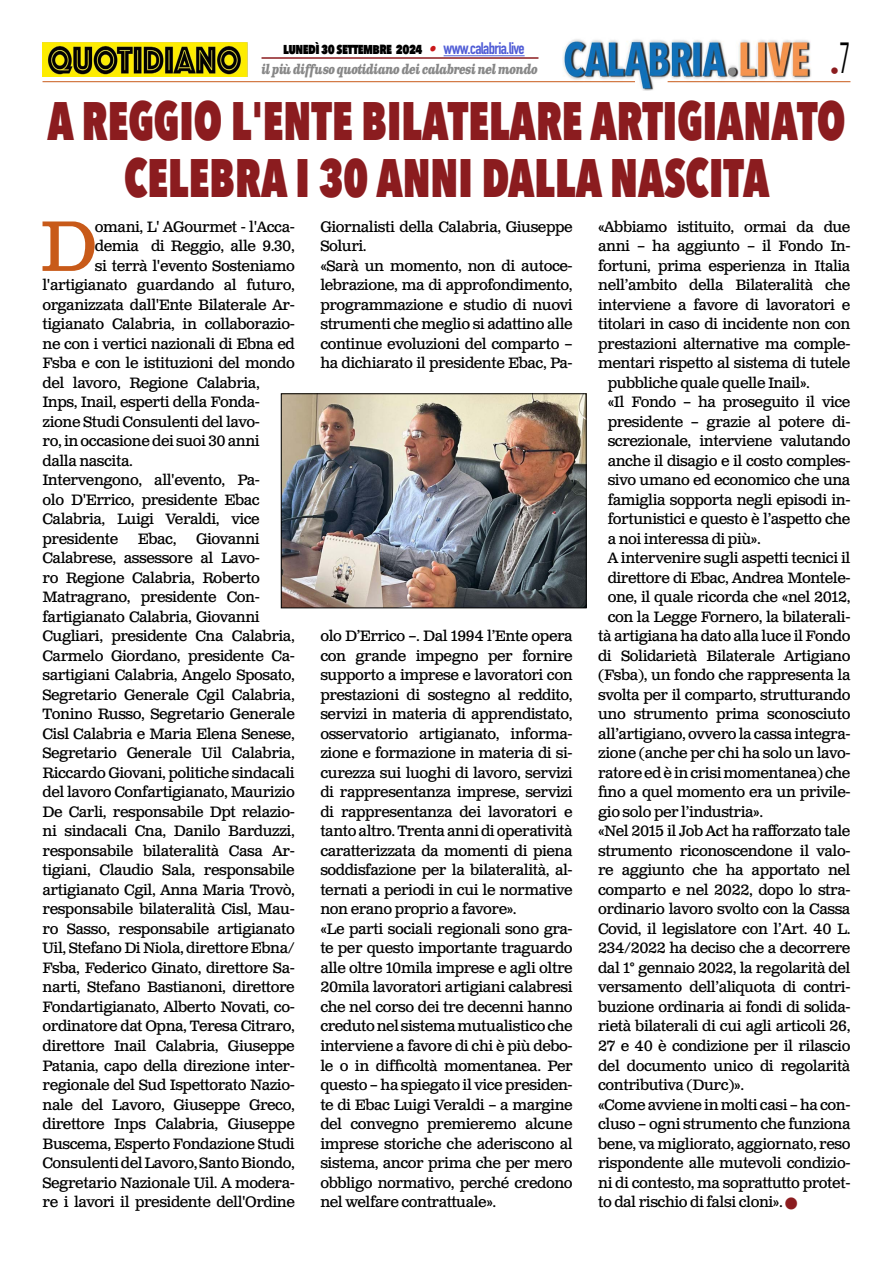
<style>
.page{position:relative;width:893px;height:1263px;background:#fff}
.page>*{position:absolute;margin:0;border:0;box-sizing:border-box;transform-origin:0 0}
.t1{font:71.25px "Clarendon Text Pro";color:#c85a19}
.t2{font:800 54px/57px "Avenir Next Condensed";color:#8b1c1f;text-align:center;scale:.82 1}
.t3{font:18px "Avenir Next Condensed";color:#8b1c1f}
.t4{font:15px/19.5px "Clarendon Text Pro";letter-spacing:-.03em;color:#000}
.t5{font:800 15px "Avenir Next Condensed";letter-spacing:-.04em;color:#000;scale:.9 1}
.t6{font:italic 700 13.5px "Clarendon Text Pro";letter-spacing:-.06em;color:#878787;scale:.79 1}
.s1{font-family:"Clarendon Text Pro";font-weight:700;font-style:italic;color:#ca181a}
.s2{font-family:"DIN Condensed";font-weight:700;font-size:16.5px;color:#4f5cd6}
.s3{color:#8b1c1f}
</style>
<div class="page">
<img style="left:563px;top:39px;width:248px;height:51px">
<hr style="left:43px;top:81px;width:592px;height:1px;background:#c85a19">
<hr style="left:668px;top:81px;width:182px;height:1px;background:#c85a19">
<hr style="left:444px;top:55px;width:81px;height:1px;background:#4f5cd6">
<hr style="left:261px;top:57px;width:277px;height:2px;background:#8b1c1f">
<img style="left:43px;top:42px;width:204px;height:35px">
<img style="left:283px;top:396px;width:301px;height:210px">
<div style="left:281px;top:394px;width:305px;height:214px;border:1px solid #000"></div>
<p class="t3" style="left:830px;top:55px;width:22px">•<sup>7</sup></p>
<p class="t5" style="left:283px;top:39px;width:270px">lunedì 30 settembre 2024 <span class="s1">•</span> <span class="s2">www.calabria.live</span></p>
<p class="t6" style="left:261px;top:61px;width:352px">il più diffuso quotidiano dei calabresi nel mondo</p>
<h2 class="t2" style="left:48px;top:92px;width:975px">A REGGIO L'ENTE BILATELARE ARTIGIANATO<br>CELEBRA I 30 ANNI DALLA NASCITA</h2>
<h1 class="t1" style="left:40px;top:203px;width:59px">D</h1>
<p class="t4" style="left:95px;top:218px;width:201px">omani, L' AGourmet - l'Acca-</p>
<p class="t4" style="left:598px;top:218px;width:254px">«Abbiamo istituito, ormai da due</p>
<p class="t4" style="left:598px;top:237px;width:254px">anni – ha aggiunto – il Fondo In-</p>
<p class="t4" style="left:598px;top:257px;width:254px">fortuni, prima esperienza in Italia</p>
<p class="t4" style="left:598px;top:276px;width:254px">nell’ambito della Bilateralità che</p>
<p class="t4" style="left:598px;top:296px;width:254px">interviene a favore di lavoratori e</p>
<p class="t4" style="left:598px;top:315px;width:254px">titolari in caso di incidente non con</p>
<p class="t4" style="left:598px;top:335px;width:254px">prestazioni alternative ma comple-</p>
<p class="t4" style="left:598px;top:354px;width:254px">mentari rispetto al sistema di tutele</p>
<p class="t4" style="left:608px;top:374px;width:204px">pubbliche quale quelle Inail».</p>
<p class="t4" style="left:608px;top:393px;width:244px">«Il Fondo – ha proseguito il vice</p>
<p class="t4" style="left:608px;top:413px;width:244px">presidente – grazie al potere di-</p>
<p class="t4" style="left:608px;top:432px;width:244px">screzionale, interviene valutando</p>
<p class="t4" style="left:608px;top:452px;width:244px">anche il disagio e il costo comples-</p>
<p class="t4" style="left:608px;top:471px;width:244px">sivo umano ed economico che una</p>
<p class="t4" style="left:608px;top:491px;width:244px">famiglia sopporta negli episodi in-</p>
<p class="t4" style="left:608px;top:510px;width:244px">fortunistici e questo è l’aspetto che</p>
<p class="t4" style="left:608px;top:530px;width:155px">a noi interessa di più».</p>
<p class="t4" style="left:608px;top:549px;width:244px">A intervenire sugli aspetti tecnici il</p>
<p class="t4" style="left:608px;top:569px;width:244px">direttore di Ebac, Andrea Montele-</p>
<p class="t4" style="left:608px;top:588px;width:244px">one, il quale ricorda che «nel 2012,</p>
<p class="t4" style="left:608px;top:608px;width:244px">con la Legge Fornero, la bilaterali-</p>
<p class="t4" style="left:598px;top:627px;width:254px">tà artigiana ha dato alla luce il Fondo</p>
<p class="t4" style="left:598px;top:647px;width:254px">di Solidarietà Bilaterale Artigiano</p>
<p class="t4" style="left:598px;top:666px;width:254px">(Fsba), un fondo che rappresenta la</p>
<p class="t4" style="left:598px;top:686px;width:254px">svolta per il comparto, strutturando</p>
<p class="t4" style="left:598px;top:705px;width:254px">uno strumento prima sconosciuto</p>
<p class="t4" style="left:598px;top:725px;width:254px">all’artigiano, ovvero la cassa integra-</p>
<p class="t4" style="left:598px;top:744px;width:254px">zione (anche per chi ha solo un lavo-</p>
<p class="t4" style="left:598px;top:764px;width:254px">ratore ed è in crisi momentanea) che</p>
<p class="t4" style="left:598px;top:783px;width:254px">fino a quel momento era un privile-</p>
<p class="t4" style="left:598px;top:803px;width:166px">gio solo per l’industria».</p>
<p class="t4" style="left:598px;top:822px;width:254px">«Nel 2015 il Job Act ha rafforzato tale</p>
<p class="t4" style="left:598px;top:842px;width:254px">strumento riconoscendone il valo-</p>
<p class="t4" style="left:598px;top:861px;width:254px">re aggiunto che ha apportato nel</p>
<p class="t4" style="left:598px;top:881px;width:254px">comparto e nel 2022, dopo lo stra-</p>
<p class="t4" style="left:598px;top:900px;width:254px">ordinario lavoro svolto con la Cassa</p>
<p class="t4" style="left:598px;top:920px;width:254px">Covid, il legislatore con l’Art. 40 L.</p>
<p class="t4" style="left:598px;top:939px;width:254px">234/2022 ha deciso che a decorrere</p>
<p class="t4" style="left:598px;top:959px;width:254px">dal 1° gennaio 2022, la regolarità del</p>
<p class="t4" style="left:598px;top:978px;width:254px">versamento dell’aliquota di contri-</p>
<p class="t4" style="left:598px;top:998px;width:254px">buzione ordinaria ai fondi di solida-</p>
<p class="t4" style="left:598px;top:1017px;width:254px">rietà bilaterali di cui agli articoli 26,</p>
<p class="t4" style="left:598px;top:1037px;width:254px">27 e 40 è condizione per il rilascio</p>
<p class="t4" style="left:598px;top:1056px;width:254px">del documento unico di regolarità</p>
<p class="t4" style="left:598px;top:1076px;width:147px">contributiva (Durc)».</p>
<p class="t4" style="left:598px;top:1095px;width:254px">«Come avviene in molti casi – ha con-</p>
<p class="t4" style="left:598px;top:1115px;width:254px">cluso – ogni strumento che funziona</p>
<p class="t4" style="left:598px;top:1134px;width:254px">bene, va migliorato, aggiornato, reso</p>
<p class="t4" style="left:598px;top:1154px;width:254px">rispondente alle mutevoli condizio-</p>
<p class="t4" style="left:598px;top:1173px;width:254px">ni di contesto, ma soprattutto protet-</p>
<p class="t4" style="left:598px;top:1193px;width:200px">to dal rischio di falsi cloni». <span class="s3">■</span></p>
<p class="t4" style="left:320px;top:218px;width:254px">Giornalisti della Calabria, Giuseppe<br>Soluri.<br>«Sarà un momento, non di autoce&shy;lebrazione, ma di approfondimento, programmazione e studio di nuovi strumenti che meglio si adattino alle continue evoluzioni del comparto – ha dichiarato il presidente Ebac, Pa-</p>
<p class="t4" style="left:95px;top:237px;width:201px">demia di Reggio, alle 9.30,</p>
<p class="t4" style="left:95px;top:257px;width:201px">si terrà l'evento Sosteniamo</p>
<p class="t4" style="left:43px;top:276px;width:254px">l'artigianato guardando al futuro,</p>
<p class="t4" style="left:43px;top:296px;width:254px">organizzata dall'Ente Bilaterale Ar-</p>
<p class="t4" style="left:43px;top:315px;width:254px">tigianato Calabria, in collaborazio-</p>
<p class="t4" style="left:43px;top:335px;width:254px">ne con i vertici nazionali di Ebna ed</p>
<p class="t4" style="left:43px;top:354px;width:254px">Fsba e con le istituzioni del mondo</p>
<p class="t4" style="left:43px;top:374px;width:219px">del lavoro, Regione Calabria,</p>
<p class="t4" style="left:43px;top:393px;width:219px">Inps, Inail, esperti della Fonda-</p>
<p class="t4" style="left:43px;top:413px;width:219px">zione Studi Consulenti del lavo-</p>
<p class="t4" style="left:43px;top:432px;width:219px">ro, in occasione dei suoi 30 anni</p>
<p class="t4" style="left:43px;top:452px;width:92px">dalla nascita.</p>
<p class="t4" style="left:43px;top:471px;width:219px">Intervengono, all'evento, Pa-</p>
<p class="t4" style="left:43px;top:491px;width:219px">olo D'Errico, presidente Ebac</p>
<p class="t4" style="left:43px;top:510px;width:219px">Calabria, Luigi Veraldi, vice</p>
<p class="t4" style="left:43px;top:530px;width:77px">presidente</p>
<p class="t4" style="left:138px;top:530px;width:40px">Ebac,</p>
<p class="t4" style="left:43px;top:530px;width:254px;text-indent:154px">Giovanni Calabrese, assessore al Lavo-<br>ro Regione Calabria, Roberto Matragrano, presidente Con&shy;fartigianato Calabria, Giovanni Cugliari, presidente Cna Calabria, Carmelo Giordano, presidente Ca&shy;sartigiani Calabria, Angelo Sposato, Segretario Generale Cgil Calabria, Tonino Russo, Segretario Generale Cisl Calabria e Maria Elena Senese, Segretario Generale Uil Calabria, Riccardo Giovani, politiche sindacali del lavoro Confartigianato, Maurizio De Carli, responsabile Dpt relazio&shy;ni sindacali Cna, Danilo Barduzzi, responsabile bilateralità Casa Ar&shy;tigiani, Claudio Sala, responsabile artigianato Cgil, Anna Maria Trovò, responsabile bilateralità Cisl, Mau&shy;ro Sasso, responsabile artigianato Uil, Stefano Di Niola, direttore Ebna/ Fsba, Federico Ginato, direttore Sa&shy;narti, Stefano Bastianoni, direttore Fondartigianato, Alberto Novati, co&shy;ordinatore dat Opna, Teresa Citraro, direttore Inail Calabria, Giuseppe Patania, capo della direzione inter&shy;regionale del Sud Ispettorato Nazio&shy;nale del Lavoro, Giuseppe Greco, direttore Inps Calabria, Giuseppe Buscema, Esperto Fondazione Studi Consulenti del Lavoro, Santo Biondo, Segretario Nazionale Uil. A modera&shy;re i lavori il presidente dell'Ordine</p>
<p class="t4" style="left:320px;top:627px;width:254px">olo D’Errico –. Dal 1994 l’Ente opera con grande impegno per fornire supporto a imprese e lavoratori con prestazioni di sostegno al reddito, servizi in materia di apprendistato, osservatorio artigianato, informa&shy;zione e formazione in materia di si&shy;curezza sui luoghi di lavoro, servizi di rappresentanza imprese, servizi di rappresentanza dei lavoratori e tanto altro. Trenta anni di operatività caratterizzata da momenti di piena soddisfazione per la bilateralità, al&shy;ternati a periodi in cui le normative non erano proprio a favore».<br>«Le parti sociali regionali sono gra&shy;te per questo importante traguardo alle oltre 10mila imprese e agli oltre 20mila lavoratori artigiani calabresi che nel corso dei tre decenni hanno creduto nel sistema mutualistico che interviene a favore di chi è più debo&shy;le o in difficoltà momentanea. Per questo – ha spiegato il vice presiden&shy;te di Ebac Luigi Veraldi – a margine del convegno premieremo alcune imprese storiche che aderiscono al sistema, ancor prima che per mero obbligo normativo, perché credono nel welfare contrattuale».</p>
</div>
